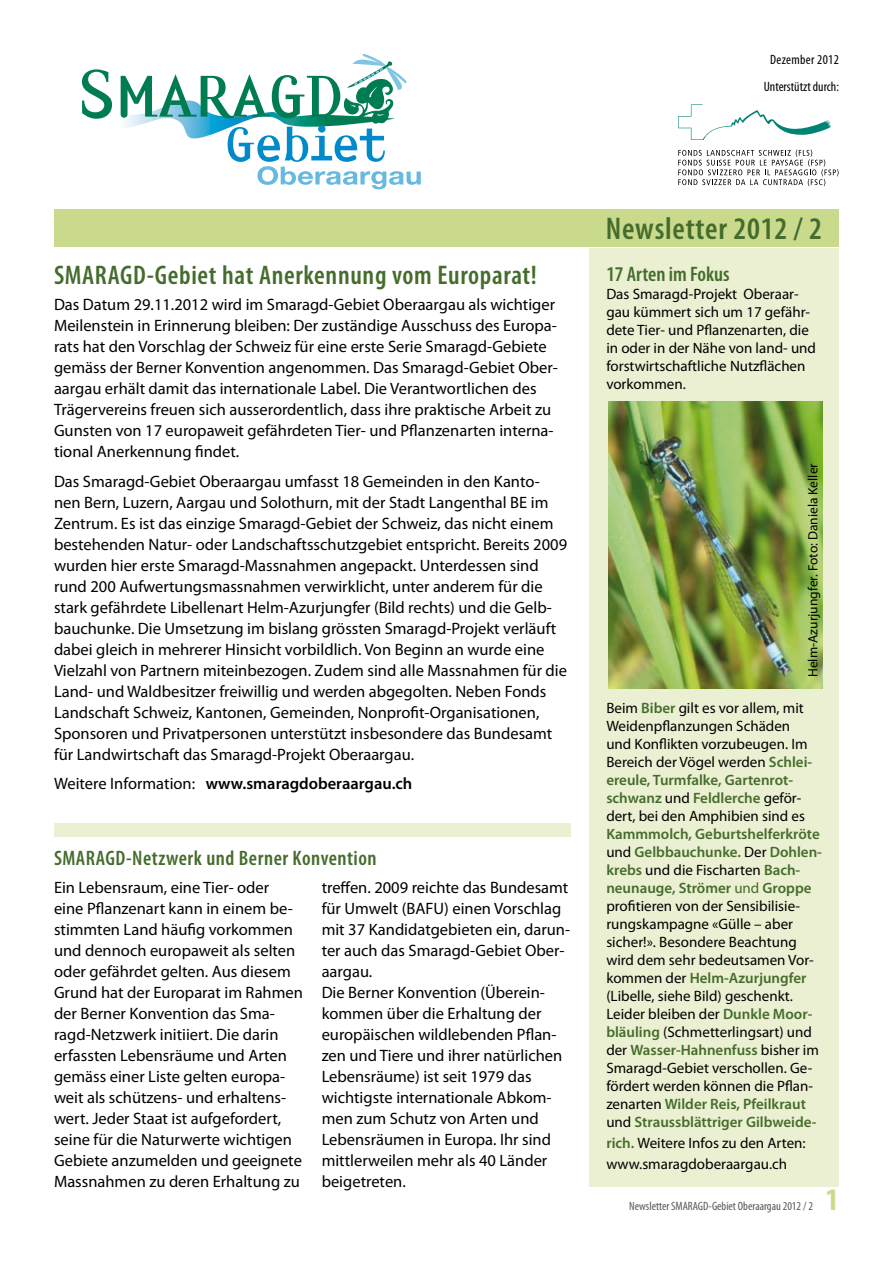
<style>
.page{position:relative;width:893px;height:1263px;background:#fff}
.page>*{position:absolute;margin:0;border:0;box-sizing:border-box;transform-origin:0 0}
.t1{font:600 condensed 31.5px "Myriad Pro";letter-spacing:.025em;color:#456c2d}
.t2{font:600 condensed 27px "Myriad Pro";letter-spacing:.025em;color:#456c2d}
.t3{font:600 condensed 21px "Myriad Pro";letter-spacing:.025em;color:#456c2d}
.t4{font:600 condensed 21px "Myriad Pro";color:#456c2d}
.t5{font:16.5px/21px "Myriad Pro";color:#000}
.t6{font:600 16.5px "Myriad Pro";color:#000}
.t7{font:15px/18px "Myriad Pro";color:#000}
.t8{font:13.5px "Myriad Pro";color:#000}
.t9{font:condensed 13.5px/26.8px "Myriad Pro";color:#000;text-align:center}
.t10{font:condensed 12px "Myriad Pro";color:#58585a}
.s1{font-weight:400}
.s2{font-weight:600;color:#456c2d}
.s3{color:#456c2d}
.s4{font-weight:700;font-size:31.5px;color:#c9da8d}
</style>
<div class="page">
<div style="left:54px;top:209px;width:785px;height:38px;background:#c9da8d"></div>
<svg style="left:82px;top:54px;width:339px;height:135px"></svg>
<svg style="left:678px;top:149px;width:161px;height:37px"></svg>
<svg style="left:678px;top:104px;width:153px;height:36px"></svg>
<div style="left:589px;top:248px;width:250px;height:938px;background:#eaf0d1"></div>
<div style="left:54px;top:823px;width:517px;height:13px;background:#eaf0d1"></div>
<img style="left:608px;top:402px;width:215px;height:287px">
<p class="t9" style="left:764px;top:46px;width:77px">Dezember 2012<br>Unterstützt durch:</p>
<h2 class="t2" style="left:54px;top:258px;width:484px">SMARAGD-Gebiet hat Anerkennung vom Europarat!</h2>
<p class="t5" style="left:54px;top:294px;width:505px">Das Datum 29.11.2012 wird im Smaragd-Gebiet Oberaargau als wichtiger Meilenstein in Erinnerung bleiben: Der zuständige Ausschuss des Europa&shy;rats hat den Vorschlag der Schweiz für eine erste Serie Smaragd-Gebiete gemäss der Berner Konvention angenommen. Das Smaragd-Gebiet Ober&shy;aargau erhält damit das internationale Label. Die Verantwortlichen des Trägervereins freuen sich ausserordentlich, dass ihre praktische Arbeit zu Gunsten von 17 europaweit gefährdeten Tier- und Pflanzenarten interna&shy;tional Anerkennung findet.</p>
<p class="t5" style="left:54px;top:470px;width:515px">Das Smaragd-Gebiet Oberaargau umfasst 18 Gemeinden in den Kanto&shy;nen Bern, Luzern, Aargau und Solothurn, mit der Stadt Langenthal BE im Zentrum. Es ist das einzige Smaragd-Gebiet der Schweiz, das nicht einem bestehenden Natur- oder Landschaftsschutzgebiet entspricht. Bereits 2009 wurden hier erste Smaragd-Massnahmen angepackt. Unterdessen sind rund 200 Aufwertungsmassnahmen verwirklicht, unter anderem für die stark gefährdete Libellenart Helm-Azurjungfer (Bild rechts) und die Gelb&shy;bauchunke. Die Umsetzung im bislang grössten Smaragd-Projekt verläuft dabei gleich in mehrerer Hinsicht vorbildlich. Von Beginn an wurde eine Vielzahl von Partnern miteinbezogen. Zudem sind alle Massnahmen für die Land- und Waldbesitzer freiwillig und werden abgegolten. Neben Fonds Landschaft Schweiz, Kantonen, Gemeinden, Nonprofit-Organisationen, Sponsoren und Privatpersonen unterstützt insbesondere das Bundesamt für Landwirtschaft das Smaragd-Projekt Oberaargau.</p>
<p class="t6" style="left:54px;top:773px;width:360px"><span class="s1">Weitere Information:</span> www.smaragdoberaargau.ch</p>
<p class="t3" style="left:54px;top:845px;width:324px">SMARAGD-Netzwerk und Berner Konvention</p>
<p class="t5" style="left:54px;top:876px;width:250px">Ein Lebensraum, eine Tier- oder<br>eine Pflanzenart kann in einem be&shy;stimmten Land häufig vorkommen und dennoch europaweit als selten oder gefährdet gelten. Aus diesem Grund hat der Europarat im Rahmen der Berner Konvention das Sma&shy;ragd-Netzwerk initiiert. Die darin erfassten Lebensräume und Arten gemäss einer Liste gelten europa&shy;weit als schützens- und erhaltens&shy;wert. Jeder Staat ist aufgefordert, seine für die Naturwerte wichtigen Gebiete anzumelden und geeignete Massnahmen zu deren Erhaltung zu</p>
<p class="t5" style="left:322px;top:876px;width:250px">treffen. 2009 reichte das Bundesamt für Umwelt (BAFU) einen Vorschlag mit 37 Kandidatgebieten ein, darun&shy;ter auch das Smaragd-Gebiet Ober&shy;aargau.<br>Die Berner Konvention (Überein&shy;kommen über die Erhaltung der europäischen wildlebenden Pflan&shy;zen und Tiere und ihrer natürlichen<br>Lebensräume) ist seit 1979 das wichtigste internationale Abkom&shy;men zum Schutz von Arten und<br>Lebensräumen in Europa. Ihr sind mittlerweilen mehr als 40 Länder beigetreten.</p>
<h1 class="t1" style="left:606px;top:209px;width:218px">Newsletter 2012 / 2</h1>
<p class="t4" style="left:606px;top:261px;width:125px">17 Arten im Fokus</p>
<p class="t7" style="left:606px;top:285px;width:211px">Das Smaragd-Projekt Oberaar&shy;gau kümmert sich um 17 gefähr&shy;dete Tier- und Pflanzenarten, die in oder in der Nähe von land- und forstwirtschaftliche Nutzflächen vorkommen.</p>
<p class="t8" style="left:805px;top:677px;width:216px;rotate:-90deg">Helm-Azurjungfer. Foto: Daniela Keller</p>
<p class="t7" style="left:606px;top:699px;width:207px">Beim <span class="s2">Biber</span> gilt es vor allem, mit<br>Weidenpflanzungen Schäden und Konflikten vorzubeugen. Im<br>Bereich der Vögel werden <span class="s2">Schlei&shy;ereule, Turmfalke, Gartenrot&shy;schwanz</span> und <span class="s2">Feldlerche</span> geför&shy;dert, bei den Amphibien sind es</p>
<p class="t7" style="left:606px;top:825px;width:217px"><span class="s2">Kammmolch, Geburtshelferkröte </span>und <span class="s2">Gelbbauchunke.</span> Der <span class="s2">Dohlen&shy;krebs</span> und die Fischarten <span class="s2">Bach&shy;neunauge, Strömer</span> <span class="s3">und</span> <span class="s2">Groppe </span>profitieren von der Sensibilisie&shy;rungskampagne «Gülle – aber sicher!». Besondere Beachtung wird dem sehr bedeutsamen Vor&shy;kommen der <span class="s2">Helm-Azurjungfer </span>(Libelle, siehe Bild) geschenkt.<br>Leider bleiben der <span class="s2">Dunkle Moor&shy;bläuling</span> (Schmetterlingsart) und der <span class="s2">Wasser-Hahnenfuss</span> bisher im<br>Smaragd-Gebiet verschollen. Ge&shy;fördert werden können die Pflan&shy;zenarten <span class="s2">Wilder Reis, Pfeilkraut </span>und <span class="s2">Straussblättriger Gilbweide-</span></p>
<p class="t7" style="left:606px;top:1132px;width:201px;line-height:21px"><span class="s2">rich.</span> Weitere Infos zu den Arten: www.smaragdoberaargau.ch</p>
<p class="t10" style="left:629px;top:1199px;width:211px">Newsletter SMARAGD-Gebiet Oberaargau 2012 / 2 <span class="s4">1</span></p>
</div>
